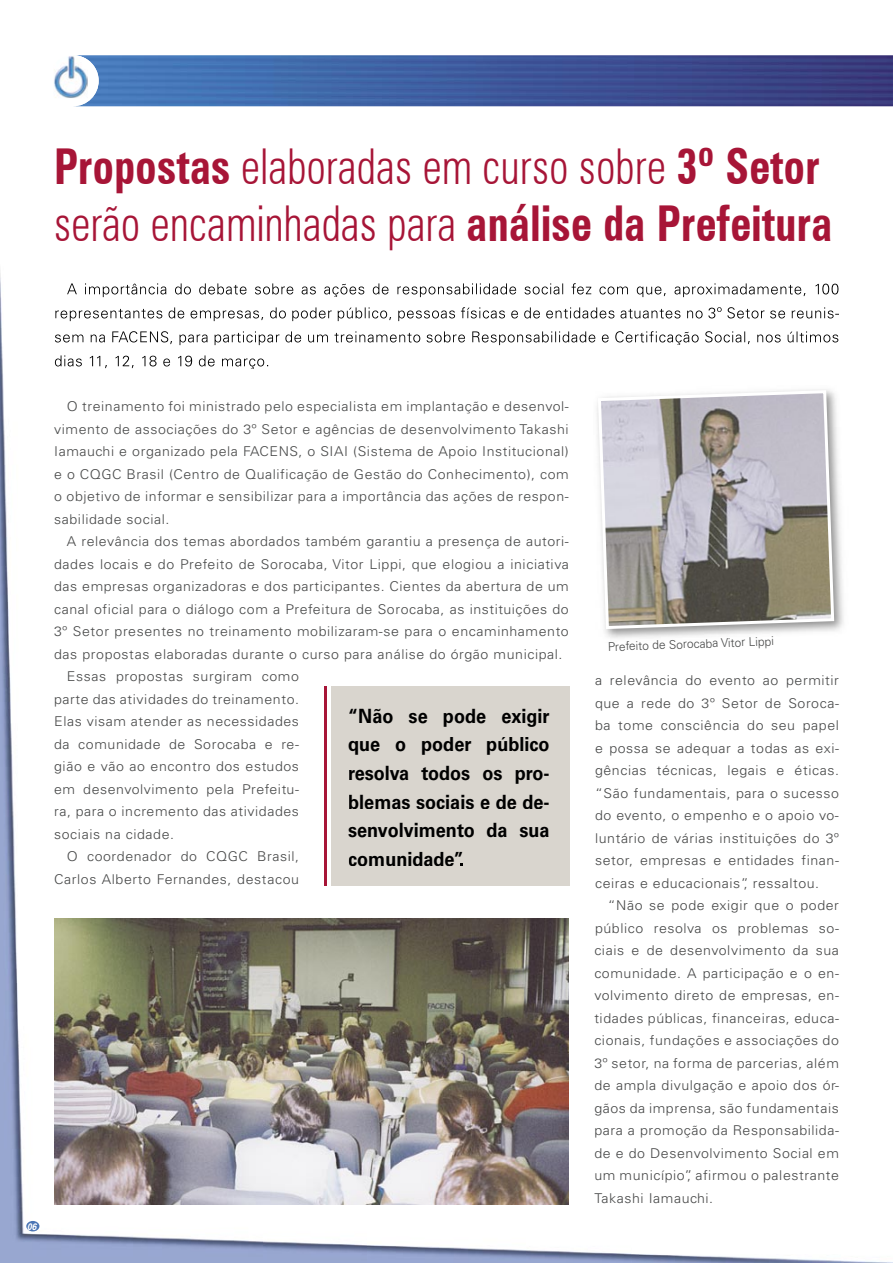
<style>
.page{position:relative;width:893px;height:1263px;background:#fff}
.page>*{position:absolute;margin:0;border:0;box-sizing:border-box;transform-origin:0 0}
.t1{font:300 condensed 49.5px/57px "Zurich BT";letter-spacing:.01em;color:#a71537;scale:.86 1}
.t2{font:700 19.65px/28.7px "Univers";color:#000;text-align:justify;scale:.92 1}
.t3{font:300 13.5px/22.5px "Univers";letter-spacing:.04em;color:#474848;text-align:justify;scale:1.05 1}
.t4{font:300 12.15px "Univers";color:#474848}
.t5{font:italic 700 9.45px "Univers";color:#fff;scale:.89 1}
.s1{font-weight:700}
</style>
<div class="page">
<img style="left:79px;top:55px;width:814px;height:51px">
<div style="left:48px;top:55px;width:51px;height:51px;background:#fff;border-radius:50%"></div>
<img style="left:54px;top:55px;width:34px;height:43px">
<img style="left:0;top:272px;width:262px;height:991px">
<img style="left:631px;top:1254px;width:210px;height:9px">
<img style="left:526px;top:885px;width:105px;height:378px">
<img style="left:262px;top:885px;width:105px;height:378px">
<img style="left:367px;top:885px;width:159px;height:378px">
<div style="left:26px;top:1221px;width:13px;height:10px;background:#4b75b5;border-radius:50%"></div>
<img style="left:67px;top:283px;width:772px;height:14px">
<img style="left:55px;top:307px;width:784px;height:14px">
<img style="left:55px;top:331px;width:784px;height:14px">
<img style="left:55px;top:355px;width:213px;height:14px">
<div style="left:331px;top:686px;width:239px;height:199px;background:#d9d5ce"></div>
<hr style="left:324px;top:686px;width:3px;height:199px;background:#a71537">
<img style="left:54px;top:919px;width:515px;height:286px">
<img style="left:597px;top:389px;width:247px;height:249px">
<svg style="left:598px;top:390px;width:236px;height:239px;background:#aca9a8"></svg>
<h1 class="t1" style="left:54px;top:137px;width:907px"><span class="s1">Propostas</span> elaboradas em curso sobre <span class="s1">3º Setor </span>serão encaminhadas para <span class="s1">análise da Prefeitura</span></h1>
<p class="t3" style="left:54px;top:395px;width:492px;text-indent:13px">O treinamento foi ministrado pelo especialista em implantação e desenvol&shy;vimento de associações do 3º Setor e agências de desenvolvimento Takashi Iamauchi e organizado pela FACENS, o SIAI (Sistema de Apoio Institucional) e o CQGC Brasil (Centro de Qualificação de Gestão do Conhecimento), com o objetivo de informar e sensibilizar para a importância das ações de respon&shy;sabilidade social.</p>
<p class="t3" style="left:67px;top:530px;width:479px">A relevância dos temas abordados também garantiu a presença de autori-</p>
<p class="t3" style="left:54px;top:553px;width:492px">dades locais e do Prefeito de Sorocaba, Vitor Lippi, que elogiou a iniciativa</p>
<p class="t3" style="left:54px;top:575px;width:491px">das empresas organizadoras e dos participantes. Cientes da abertura de um</p>
<p class="t3" style="left:54px;top:598px;width:492px">canal oficial para o diálogo com a Prefeitura de Sorocaba, as instituições do</p>
<p class="t3" style="left:54px;top:620px;width:492px">3º Setor presentes no treinamento mobilizaram-se para o encaminhamento</p>
<p class="t3" style="left:54px;top:643px;width:486px">das propostas elaboradas durante o curso para análise do órgão municipal.</p>
<p class="t3" style="left:67px;top:665px;width:222px">Essas propostas surgiram como</p>
<p class="t3" style="left:54px;top:688px;width:235px">parte das atividades do treinamento.</p>
<p class="t3" style="left:54px;top:710px;width:235px">Elas visam atender as necessidades</p>
<p class="t3" style="left:54px;top:733px;width:235px">da comunidade de Sorocaba e re-</p>
<p class="t3" style="left:54px;top:755px;width:235px">gião e vão ao encontro dos estudos</p>
<p class="t3" style="left:54px;top:778px;width:235px">em desenvolvimento pela Prefeitu-</p>
<p class="t3" style="left:54px;top:800px;width:235px">ra, para o incremento das atividades</p>
<p class="t3" style="left:54px;top:823px;width:116px">sociais na cidade.</p>
<p class="t3" style="left:67px;top:845px;width:223px">O coordenador do CQGC Brasil,</p>
<p class="t3" style="left:54px;top:868px;width:235px">Carlos Alberto Fernandes, destacou</p>
<h2 class="t2" style="left:348px;top:702px;width:220px">“Não se pode exigir que o poder público resolva todos os pro&shy;blemas sociais e de de&shy;senvolvimento da sua comunidade”</h2>
<p class="t5" style="left:27px;top:1221px;width:12px">06</p>
<p class="t4" style="left:608px;top:639px;width:168px;rotate:-2deg">Prefeito de Sorocaba Vitor Lippi</p>
<p class="t3" style="left:595px;top:669px;width:234px">a relevância do evento ao permitir que a rede do 3º Setor de Soroca&shy;ba tome consciência do seu papel e possa se adequar a todas as exi&shy;gências técnicas, legais e éticas. “São fundamentais, para o sucesso do evento, o empenho e o apoio vo&shy;luntário de várias instituições do 3º setor, empresas e entidades finan&shy;ceiras e educacionais”, ressaltou.</p>
<p class="t3" style="left:594px;top:894px;width:234px;text-indent:14px">“Não se pode exigir que o poder público resolva os problemas so&shy;ciais e de desenvolvimento da sua comunidade. A participação e o en&shy;volvimento direto de empresas, en&shy;tidades públicas, financeiras, educa&shy;cionais, fundações e associações do 3º setor, na forma de parcerias, além de ampla divulgação e apoio dos ór&shy;gãos da imprensa, são fundamentais para a promoção da Responsabilida&shy;de e do Desenvolvimento Social em um município”, afirmou o palestrante Takashi Iamauchi.</p>
</div>
